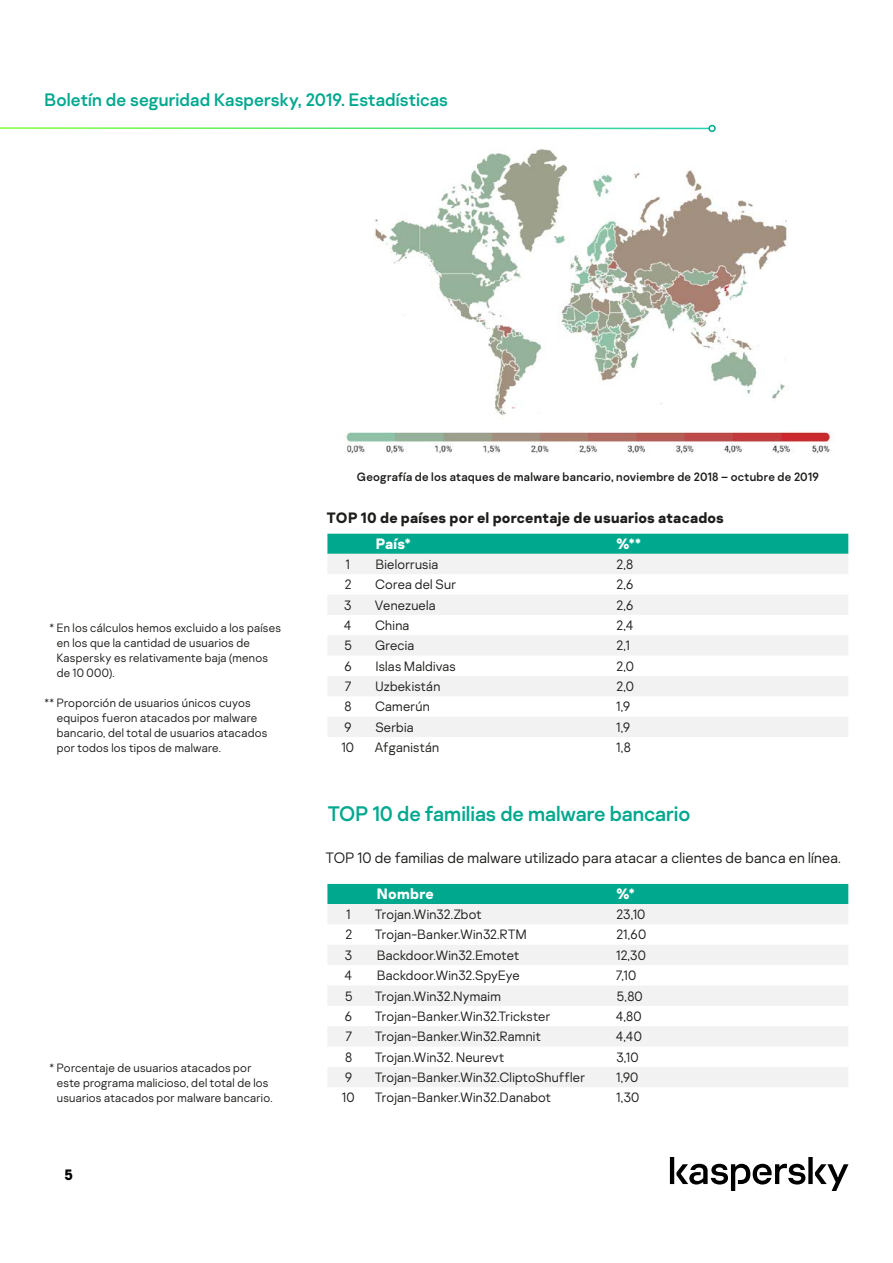
<style>
.page{position:relative;width:893px;height:1263px;background:#fff}
.page>*{position:absolute;margin:0;border:0;box-sizing:border-box;transform-origin:0 0}
.title__H2{font:21px "Kaspersky Sans";letter-spacing:-.005em;color:#00a88e}
.t1{font:18px "Kaspersky Sans";letter-spacing:.005em;color:#00a88e}
.body__text{font:300 15px "Kaspersky Sans";letter-spacing:.015em;color:#1d1d1b}
.table__name{font:700 15px "Kaspersky Sans";letter-spacing:.01em;color:#1d1d1b}
.table__header{font:700 15px "Kaspersky Sans";letter-spacing:.02em;color:#fff}
.t2{font:700 15px "Kaspersky Sans";color:#000}
.table__body{font:300 13.5px "Kaspersky Sans";letter-spacing:.015em;color:#1d1d1b}
.body__footnote{font:300 12px/15px "Kaspersky Sans";letter-spacing:.02em;color:#1d1d1b}
.body__image_caption{font:12px "Kaspersky Sans";letter-spacing:.02em;color:#1d1d1b}
</style>
<div class="page">
<svg style="left:670px;top:1157px;width:178px;height:34px"></svg>
<img style="left:346px;top:149px;width:486px;height:305px">
<div style="left:327px;top:534px;width:521px;height:20px;background:#00a88e"></div>
<svg style="left:328px;top:554px;width:520px;height:183px;fill:#f2f2f2"></svg>
<div style="left:327px;top:884px;width:521px;height:20px;background:#00a88e"></div>
<svg style="left:327px;top:904px;width:521px;height:183px;fill:#f2f2f2"></svg>
<div style="left:708px;top:125px;width:8px;height:7px;border:2px solid #00a88e;border-radius:50%"></div>
<h2 class="t1" style="left:45px;top:89px;width:405px">Boletín de seguridad Kaspersky, 2019. Estadísticas</h2>
<p class="body__footnote" style="left:57px;top:620px;width:226px;text-indent:-7px">* En los cálculos hemos excluido a los países en los que la cantidad de usuarios de<br>Kaspersky es relativamente baja (menos de 10 000).</p>
<p class="body__footnote" style="left:57px;top:695px;width:212px;text-indent:-12px">** Proporción de usuarios únicos cuyos equipos fueron atacados por malware bancario, del total de usuarios atacados por todos los tipos de malware.</p>
<p class="body__footnote" style="left:57px;top:1060px;width:217px;text-indent:-7px">* Porcentaje de usuarios atacados por este programa malicioso, del total de los usuarios atacados por malware bancario.</p>
<p class="t2" style="left:65px;top:1165px;width:10px">5</p>
<p class="body__image_caption" style="left:357px;top:470px;width:463px">Geografía de los ataques de malware bancario, noviembre de 2018 – octubre de 2019</p>
<p class="table__name" style="left:327px;top:508px;width:399px">TOP 10 de países por el porcentaje de usuarios atacados</p>
<p class="table__header" style="left:376px;top:534px;width:37px">País*</p>
<p class="table__header" style="left:616px;top:534px;width:26px">%**</p>
<p class="table__body" style="left:346px;top:556px;width:5px">1</p>
<p class="table__body" style="left:376px;top:556px;width:64px">Bielorrusia</p>
<p class="table__body" style="left:617px;top:556px;width:18px">2,8</p>
<p class="table__body" style="left:345px;top:576px;width:8px">2</p>
<p class="table__body" style="left:375px;top:576px;width:83px">Corea del Sur</p>
<p class="table__body" style="left:617px;top:576px;width:18px">2,6</p>
<p class="table__body" style="left:344px;top:597px;width:9px">3</p>
<p class="table__body" style="left:375px;top:597px;width:63px">Venezuela</p>
<p class="table__body" style="left:617px;top:597px;width:18px">2,6</p>
<p class="table__body" style="left:344px;top:617px;width:9px">4</p>
<p class="table__body" style="left:375px;top:617px;width:36px">China</p>
<p class="table__body" style="left:617px;top:617px;width:18px">2,4</p>
<p class="table__body" style="left:344px;top:637px;width:9px">5</p>
<p class="table__body" style="left:375px;top:637px;width:41px">Grecia</p>
<p class="table__body" style="left:617px;top:637px;width:15px">2,1</p>
<p class="table__body" style="left:344px;top:658px;width:9px">6</p>
<p class="table__body" style="left:376px;top:658px;width:82px">Islas Maldivas</p>
<p class="table__body" style="left:617px;top:658px;width:19px">2,0</p>
<p class="table__body" style="left:345px;top:678px;width:8px">7</p>
<p class="table__body" style="left:376px;top:678px;width:66px">Uzbekistán</p>
<p class="table__body" style="left:617px;top:678px;width:19px">2,0</p>
<p class="table__body" style="left:344px;top:699px;width:9px">8</p>
<p class="table__body" style="left:375px;top:699px;width:56px">Camerún</p>
<p class="table__body" style="left:617px;top:699px;width:15px">1,9</p>
<p class="table__body" style="left:345px;top:719px;width:9px">9</p>
<p class="table__body" style="left:375px;top:719px;width:40px">Serbia</p>
<p class="table__body" style="left:617px;top:719px;width:15px">1,9</p>
<p class="table__body" style="left:342px;top:739px;width:14px">10</p>
<p class="table__body" style="left:374px;top:739px;width:66px">Afganistán</p>
<p class="table__body" style="left:617px;top:739px;width:16px">1,8</p>
<p class="title__H2" style="left:327px;top:801px;width:364px">TOP 10 de familias de malware bancario</p>
<p class="body__text" style="left:326px;top:849px;width:517px">TOP 10 de familias de malware utilizado para atacar a clientes de banca en línea.</p>
<p class="table__header" style="left:377px;top:885px;width:59px">Nombre</p>
<p class="table__header" style="left:616px;top:885px;width:20px">%*</p>
<p class="table__body" style="left:346px;top:906px;width:5px">1</p>
<p class="table__body" style="left:375px;top:906px;width:108px">Trojan.Win32.Zbot</p>
<p class="table__body" style="left:617px;top:906px;width:30px">23,10</p>
<p class="table__body" style="left:345px;top:927px;width:8px">2</p>
<p class="table__body" style="left:375px;top:927px;width:153px">Trojan-Banker.Win32.RTM</p>
<p class="table__body" style="left:617px;top:927px;width:31px">21,60</p>
<p class="table__body" style="left:345px;top:947px;width:9px">3</p>
<p class="table__body" style="left:377px;top:947px;width:144px">Backdoor.Win32.Emotet</p>
<p class="table__body" style="left:617px;top:947px;width:31px">12,30</p>
<p class="table__body" style="left:344px;top:967px;width:9px">4</p>
<p class="table__body" style="left:377px;top:967px;width:144px">Backdoor.Win32.SpyEye</p>
<p class="table__body" style="left:616px;top:967px;width:22px">7,10</p>
<p class="table__body" style="left:345px;top:988px;width:9px">5</p>
<p class="table__body" style="left:375px;top:988px;width:128px">Trojan.Win32.Nymaim</p>
<p class="table__body" style="left:617px;top:988px;width:27px">5,80</p>
<p class="table__body" style="left:345px;top:1008px;width:9px">6</p>
<p class="table__body" style="left:375px;top:1008px;width:177px">Trojan-Banker.Win32.Trickster</p>
<p class="table__body" style="left:616px;top:1008px;width:27px">4,80</p>
<p class="table__body" style="left:345px;top:1028px;width:8px">7</p>
<p class="table__body" style="left:375px;top:1028px;width:168px">Trojan-Banker.Win32.Ramnit</p>
<p class="table__body" style="left:616px;top:1028px;width:28px">4,40</p>
<p class="table__body" style="left:345px;top:1049px;width:9px">8</p>
<p class="table__body" style="left:375px;top:1049px;width:131px">Trojan.Win32. Neurevt</p>
<p class="table__body" style="left:616px;top:1049px;width:24px">3,10</p>
<p class="table__body" style="left:345px;top:1069px;width:9px">9</p>
<p class="table__body" style="left:375px;top:1069px;width:212px">Trojan-Banker.Win32.CliptoShuffler</p>
<p class="table__body" style="left:617px;top:1069px;width:23px">1,90</p>
<p class="table__body" style="left:342px;top:1089px;width:14px">10</p>
<p class="table__body" style="left:375px;top:1089px;width:178px">Trojan-Banker.Win32.Danabot</p>
<p class="table__body" style="left:617px;top:1089px;width:24px">1,30</p>
</div>
